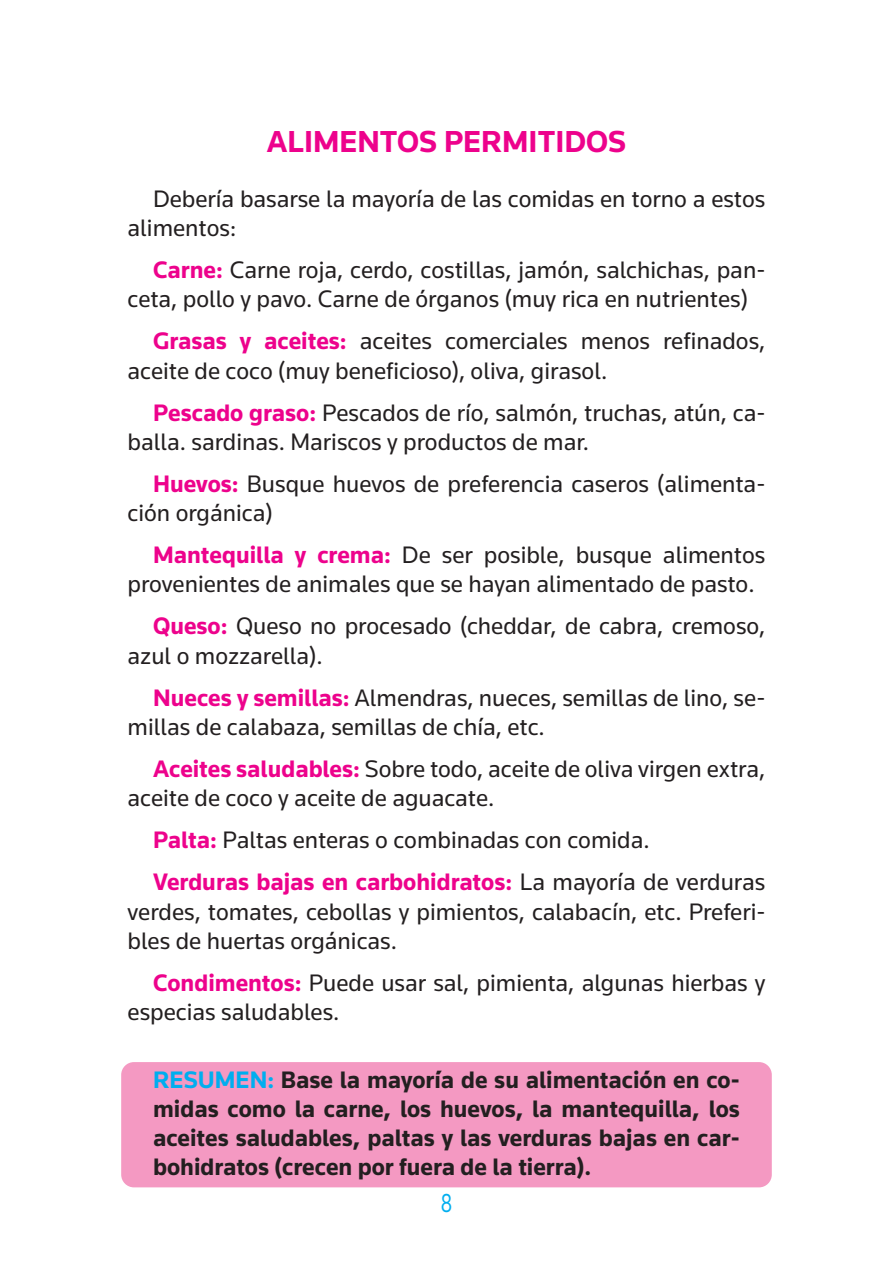
<style>
.page{position:relative;width:893px;height:1276px;background:#fff}
.page>*{position:absolute;margin:0;border:0;box-sizing:border-box;transform-origin:0 0}
.t1{font:700 31.5px "Knowledge";color:#ed028c}
.t2{font:27px "Knowledge";color:#00aeef;scale:.75 1}
.anidado2{font:24.75px/29.2px "Knowledge";color:#231f20}
.resumen{font:700 24.75px/29.2px "Knowledge";color:#231f20;text-align:justify}
.anidado{font:24.75px/29.2px "Knowledge";color:#231f20;text-align:justify}
.Texto_general{font:24.75px/29.2px "Knowledge";color:#231f20}
.s1{font-weight:700;color:#ed028c}
.s2{color:#00aeef}
</style>
<div class="page">
<div style="left:121px;top:1062px;width:651px;height:125px;background:#f499c2;border-radius:13px"></div>
<p class="t1" style="left:267px;top:122px;width:361px">ALIMENTOS PERMITIDOS</p>
<p class="Texto_general" style="left:128px;top:183px;width:639px;text-indent:26px">Debería basarse la mayoría de las comidas en torno a estos alimentos:</p>
<p class="anidado2" style="left:128px;top:255px;width:639px;text-indent:26px"><span class="s1">Carne:</span> Carne roja, cerdo, costillas, jamón, salchichas, pan&shy;ceta, pollo y pavo. Carne de órganos (muy rica en nutrientes)</p>
<p class="anidado2" style="left:128px;top:326px;width:639px;text-indent:26px"><span class="s1">Grasas y aceites:</span> aceites comerciales menos refinados, aceite de coco (muy beneficioso), oliva, girasol.</p>
<p class="anidado2" style="left:128px;top:397px;width:639px;text-indent:26px"><span class="s1">Pescado graso:</span> Pescados de río, salmón, truchas, atún, ca&shy;balla. sardinas. Mariscos y productos de mar.</p>
<p class="anidado2" style="left:128px;top:468px;width:639px;text-indent:26px"><span class="s1">Huevos:</span> Busque huevos de preferencia caseros (alimenta&shy;ción orgánica)</p>
<p class="anidado2" style="left:128px;top:540px;width:639px;text-indent:26px"><span class="s1">Mantequilla y crema:</span> De ser posible, busque alimentos provenientes de animales que se hayan alimentado de pasto.</p>
<p class="anidado2" style="left:128px;top:611px;width:639px;text-indent:26px"><span class="s1">Queso:</span> Queso no procesado (cheddar, de cabra, cremoso, azul o mozzarella).</p>
<p class="anidado2" style="left:128px;top:682px;width:639px;text-indent:26px"><span class="s1">Nueces y semillas:</span> Almendras, nueces, semillas de lino, se&shy;millas de calabaza, semillas de chía, etc.</p>
<p class="anidado2" style="left:128px;top:753px;width:639px;text-indent:26px"><span class="s1">Aceites saludables:</span> Sobre todo, aceite de oliva virgen extra, aceite de coco y aceite de aguacate.</p>
<p class="anidado2" style="left:153px;top:825px;width:498px"><span class="s1">Palta:</span> Paltas enteras o combinadas con comida.</p>
<p class="anidado" style="left:128px;top:867px;width:639px;text-indent:26px"><span class="s1">Verduras bajas en carbohidratos:</span> La mayoría de verduras verdes, tomates, cebollas y pimientos, calabacín, etc. Preferi&shy;bles de huertas orgánicas.</p>
<p class="anidado2" style="left:128px;top:967px;width:639px;text-indent:26px"><span class="s1">Condimentos:</span> Puede usar sal, pimienta, algunas hierbas y especias saludables.</p>
<p class="resumen" style="left:153px;top:1064px;width:588px"><span class="s2">RESUMEN:</span> Base la mayoría de su alimentación en co&shy;midas como la carne, los huevos, la mantequilla, los aceites saludables, paltas y las verduras bajas en car&shy;bohidratos (crecen por fuera de la tierra).</p>
<p class="t2" style="left:441px;top:1186px;width:17px">8</p>
</div>
